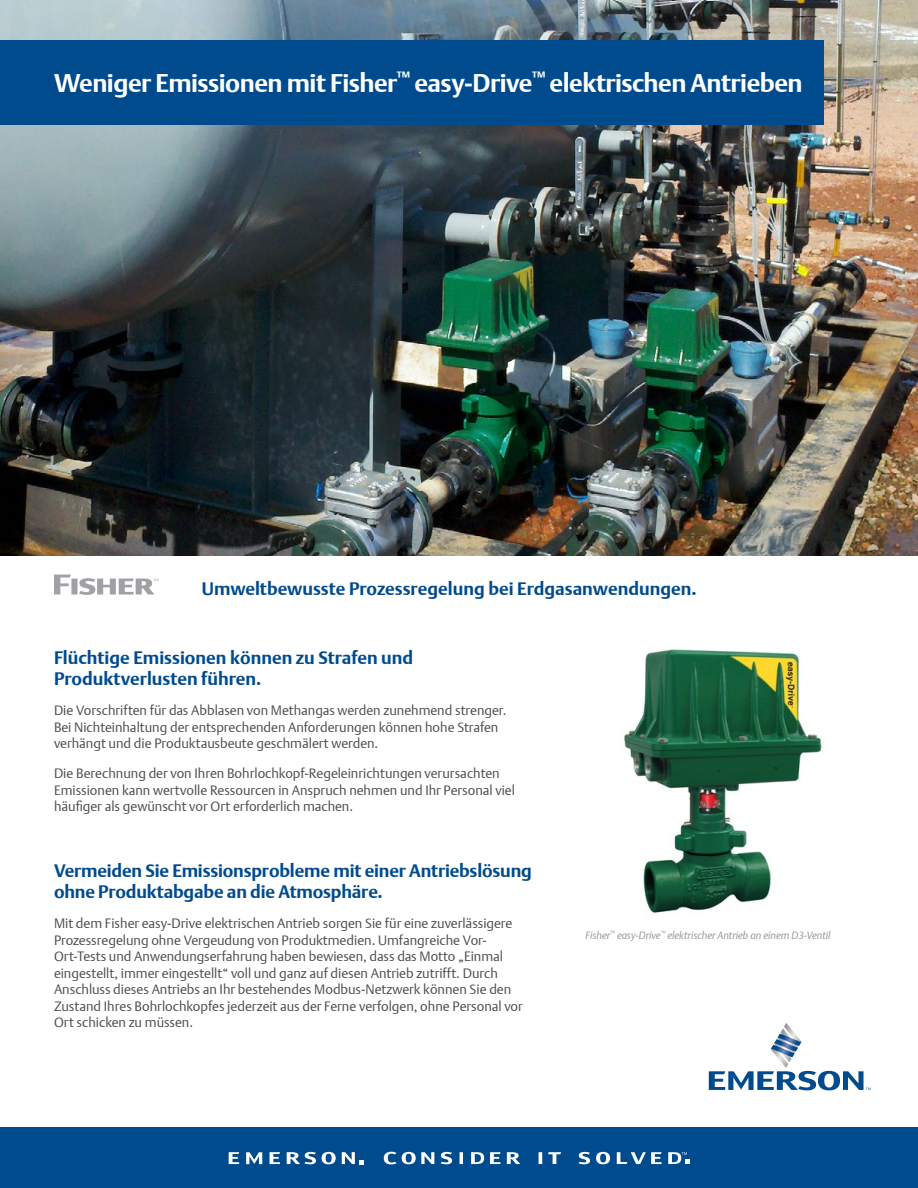
<style>
.page{position:relative;width:918px;height:1188px;background:#fff}
.page>*{position:absolute;margin:0;border:0;box-sizing:border-box;transform-origin:0 0}
.t1{font:700 25.5px "DTL Argo T";letter-spacing:-.02em;color:#fff}
.t2{font:700 18px/21.6px "DTL Argo T";letter-spacing:-.005em;color:#004b8d}
.t3{font:300 13.5px/16.5px "DTL Argo T";color:#4d4d4f}
.t4{font:italic 300 10.5px "DTL Argo T";letter-spacing:-.005em;color:#939598}
</style>
<div class="page">
<img style="left:624px;top:649px;width:198px;height:264px">
<img style="left:0;top:0;width:918px;height:555px">
<div style="left:0;top:40px;width:824px;height:85px;background:#004b8d"></div>
<svg style="left:54px;top:575px;width:104px;height:20px"></svg>
<div style="left:0;top:1127px;width:918px;height:61px;background:#004b8d"></div>
<svg style="left:709px;top:1023px;width:162px;height:67px"></svg>
<svg style="left:322px;top:1152px;width:14px;height:12px"></svg>
<svg style="left:270px;top:1152px;width:10px;height:12px"></svg>
<svg style="left:229px;top:1152px;width:10px;height:12px"></svg>
<svg style="left:246px;top:1152px;width:16px;height:12px"></svg>
<svg style="left:287px;top:1152px;width:29px;height:12px"></svg>
<svg style="left:507px;top:1152px;width:13px;height:12px"></svg>
<svg style="left:596px;top:1152px;width:14px;height:12px"></svg>
<svg style="left:490px;top:1152px;width:11px;height:12px"></svg>
<svg style="left:402px;top:1152px;width:32px;height:12px"></svg>
<svg style="left:441px;top:1152px;width:11px;height:12px"></svg>
<svg style="left:579px;top:1152px;width:11px;height:12px"></svg>
<svg style="left:460px;top:1152px;width:3px;height:12px"></svg>
<svg style="left:539px;top:1152px;width:3px;height:12px"></svg>
<svg style="left:548px;top:1152px;width:13px;height:12px"></svg>
<svg style="left:617px;top:1152px;width:45px;height:12px"></svg>
<svg style="left:471px;top:1152px;width:13px;height:12px"></svg>
<svg style="left:384px;top:1152px;width:12px;height:12px"></svg>
<svg style="left:342px;top:1152px;width:22px;height:12px"></svg>
<svg style="left:668px;top:1152px;width:21px;height:12px"></svg>
<h1 class="t1" style="left:54px;top:68px;width:750px">Weniger Emissionen mit Fisher<sup>™</sup> easy-Drive<sup>™</sup> elektrischen Antrieben</h1>
<h2 class="t2" style="left:202px;top:578px;width:496px">Umweltbewusste Prozessregelung bei Erdgasanwendungen.</h2>
<h2 class="t2" style="left:54px;top:647px;width:361px">Flüchtige Emissionen können zu Strafen und<br>Produktverlusten führen.</h2>
<p class="t3" style="left:54px;top:702px;width:454px">Die Vorschriften für das Abblasen von Methangas werden zunehmend strenger.<br>Bei Nichteinhaltung der entsprechenden Anforderungen können hohe Strafen verhängt und die Produktausbeute geschmälert werden.</p>
<p class="t3" style="left:54px;top:765px;width:462px">Die Berechnung der von Ihren Bohrlochkopf-Regeleinrichtungen verursachten<br>Emissionen kann wertvolle Ressourcen in Anspruch nehmen und Ihr Personal viel häufiger als gewünscht vor Ort erforderlich machen.</p>
<h2 class="t2" style="left:54px;top:859px;width:479px">Vermeiden Sie Emissionsprobleme mit einer Antriebslösung ohne Produktabgabe an die Atmosphäre.</h2>
<p class="t3" style="left:54px;top:915px;width:470px">Mit dem Fisher easy-Drive elektrischen Antrieb sorgen Sie für eine zuverlässigere Prozessregelung ohne Vergeudung von Produktmedien. Umfangreiche Vor-Ort-Tests und Anwendungserfahrung haben bewiesen, dass das Motto „Einmal eingestellt, immer eingestellt“ voll und ganz auf diesen Antrieb zutrifft. Durch Anschluss dieses Antriebs an Ihr bestehendes Modbus-Netzwerk können Sie den Zustand Ihres Bohrlochkopfes jederzeit aus der Ferne verfolgen, ohne Personal vor Ort schicken zu müssen.</p>
<p class="t4" style="left:586px;top:929px;width:247px">Fisher<sup>™</sup> easy-Drive<sup>™</sup> elektrischer Antrieb an einem D3-Ventil</p>
</div>
